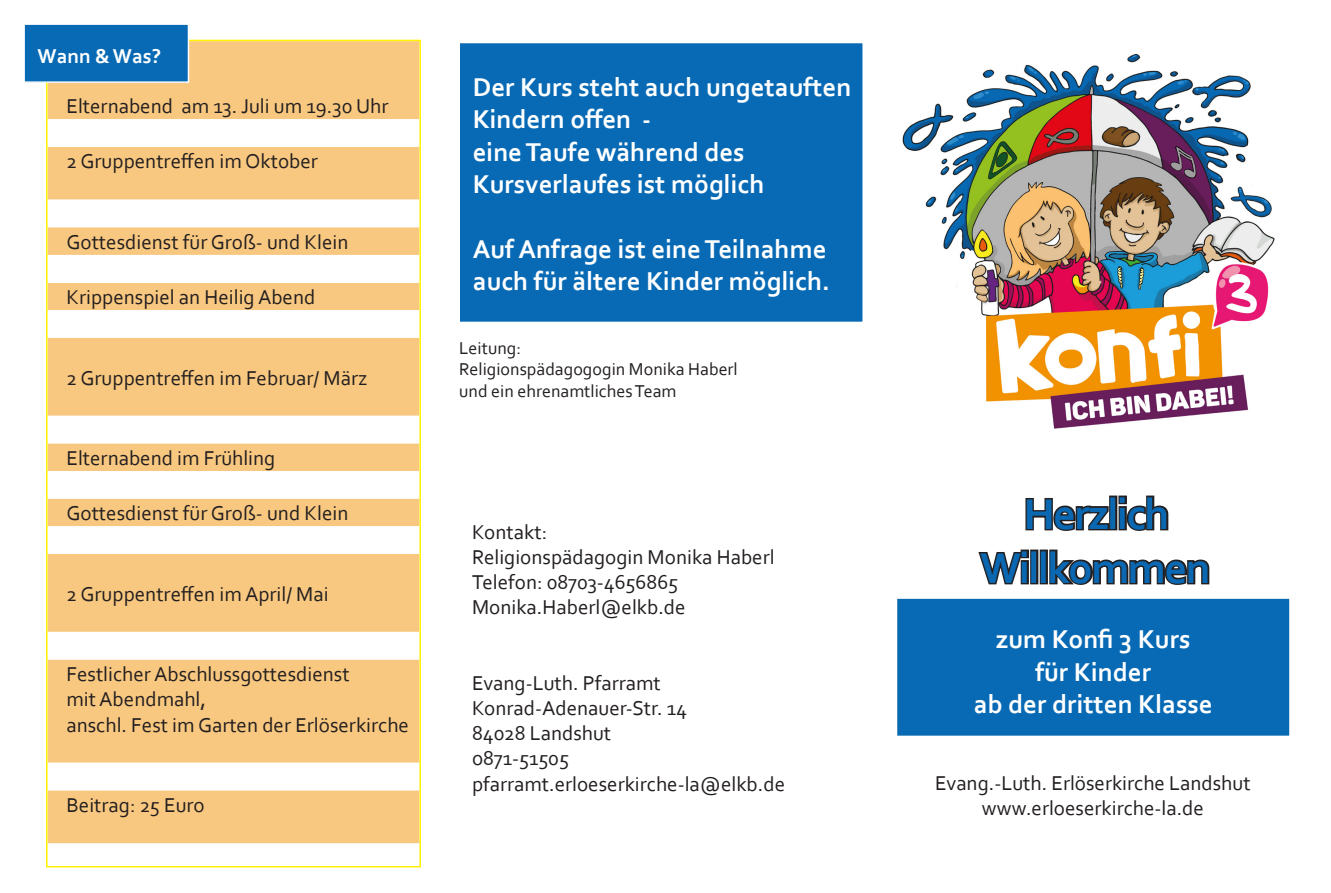
<style>
.page{position:relative;width:1331px;height:893px;background:#fff}
.page>*{position:absolute;margin:0;border:0;box-sizing:border-box;transform-origin:0 0}
.t1{font:700 45px "Corbel";letter-spacing:-.04em;color:#0a68b2}
.t2{font:700 27px/32.4px "Corbel";color:#fff}
.t3{font:21px/25.2px "Corbel";color:#231f20}
.t4{font:700 21px "Corbel";color:#fff}
.t5{font:18px/21.6px "Corbel";color:#231f20}
</style>
<div class="page">
<svg style="left:1025px;top:498px;width:86px;height:33px"></svg>
<div style="left:1109px;top:496px;width:8px;height:34px;border:3px solid #231f20"></div>
<svg style="left:1117px;top:495px;width:52px;height:36px"></svg>
<svg style="left:978px;top:549px;width:52px;height:36px"></svg>
<div style="left:1030px;top:550px;width:8px;height:34px;border:3px solid #231f20"></div>
<div style="left:1040px;top:550px;width:8px;height:34px;border:3px solid #231f20"></div>
<svg style="left:1049px;top:549px;width:161px;height:36px"></svg>
<div style="left:459px;top:43px;width:404px;height:279px;background:#086ab5"></div>
<div style="left:458px;top:42px;width:406px;height:281px;border:2px solid #fff"></div>
<div style="left:49px;top:43px;width:369px;height:800px;background:#f9c880"></div>
<svg style="left:49px;top:119px;width:369px;height:671px;fill:#f9c880"></svg>
<div style="left:48px;top:255px;width:371px;height:27px;background:#fff"></div>
<svg style="left:49px;top:416px;width:369px;height:243px;fill:#f9c880"></svg>
<div style="left:46px;top:40px;width:375px;height:827px;border:2px solid #fff101"></div>
<img style="left:902px;top:53px;width:373px;height:376px">
<div style="left:898px;top:600px;width:390px;height:135px;background:#086ab5"></div>
<div style="left:897px;top:599px;width:392px;height:137px;border:2px solid #086ab1"></div>
<div style="left:24px;top:24px;width:164px;height:58px;background:#086ab5"></div>
<div style="left:23px;top:23px;width:166px;height:60px;border:2px solid #fff"></div>
<p class="t4" style="left:38px;top:43px;width:125px">Wann &amp; Was?</p>
<p class="t3" style="left:66px;top:93px;width:323px">Elternabend am 13. Juli um 19.30 Uhr</p>
<p class="t3" style="left:66px;top:148px;width:253px">2 Gruppentreffen im Oktober</p>
<p class="t3" style="left:66px;top:229px;width:283px">Gottesdienst für Groß- und Klein</p>
<p class="t3" style="left:66px;top:284px;width:250px">Krippenspiel an Heilig Abend</p>
<p class="t3" style="left:66px;top:364px;width:302px">2 Gruppentreffen im Februar/ März</p>
<p class="t3" style="left:66px;top:445px;width:210px">Elternabend im Frühling</p>
<p class="t3" style="left:66px;top:500px;width:283px">Gottesdienst für Groß- und Klein</p>
<p class="t3" style="left:66px;top:581px;width:264px">2 Gruppentreffen im April/ Mai</p>
<p class="t3" style="left:66px;top:661px;width:344px">Festlicher Abschlussgottesdienst<br>mit Abendmahl,<br>anschl. Fest im Garten der Erlöserkirche</p>
<p class="t3" style="left:66px;top:792px;width:140px">Beitrag: 25 Euro</p>
<p class="t2" style="left:473px;top:70px;width:380px">Der Kurs steht auch ungetauften<br>Kindern offen -<br>eine Taufe während des<br>Kursverlaufes ist möglich</p>
<p class="t2" style="left:473px;top:232px;width:359px">Auf Anfrage ist eine Teilnahme auch für ältere Kinder möglich.</p>
<p class="t5" style="left:459px;top:336px;width:63px">Leitung:</p>
<p class="t5" style="left:459px;top:358px;width:280px">Religionspädagogogin Monika Haberl und ein ehrenamtliches Team</p>
<p class="t3" style="left:472px;top:519px;width:77px">Kontakt:</p>
<p class="t3" style="left:472px;top:544px;width:304px">Religionspädagogin Monika Haberl</p>
<p class="t3" style="left:472px;top:569px;width:215px">Telefon: 08703-4656865<br>Monika.Haberl@elkb.de</p>
<p class="t3" style="left:472px;top:670px;width:217px">Evang-Luth. Pfarramt<br>Konrad-Adenauer-Str. 14</p>
<p class="t3" style="left:472px;top:720px;width:141px">84028 Landshut</p>
<p class="t3" style="left:472px;top:745px;width:99px">o871-51505</p>
<p class="t3" style="left:472px;top:771px;width:315px">pfarramt.erloeserkirche-la@elkb.de</p>
<p class="t1" style="left:1023px;top:486px;width:148px">Herzlich</p>
<p class="t1" style="left:980px;top:540px;width:232px">Willkommen</p>
<p class="t2" style="left:974px;top:622px;width:241px;text-align:center">zum Konfi 3 Kurs<br>für Kinder<br>ab der dritten Klasse</p>
<p class="t3" style="left:935px;top:770px;width:317px">Evang.-Luth. Erlöserkirche Landshut</p>
<p class="t3" style="left:982px;top:795px;width:224px">www.erloeserkirche-la.de</p>
</div>
